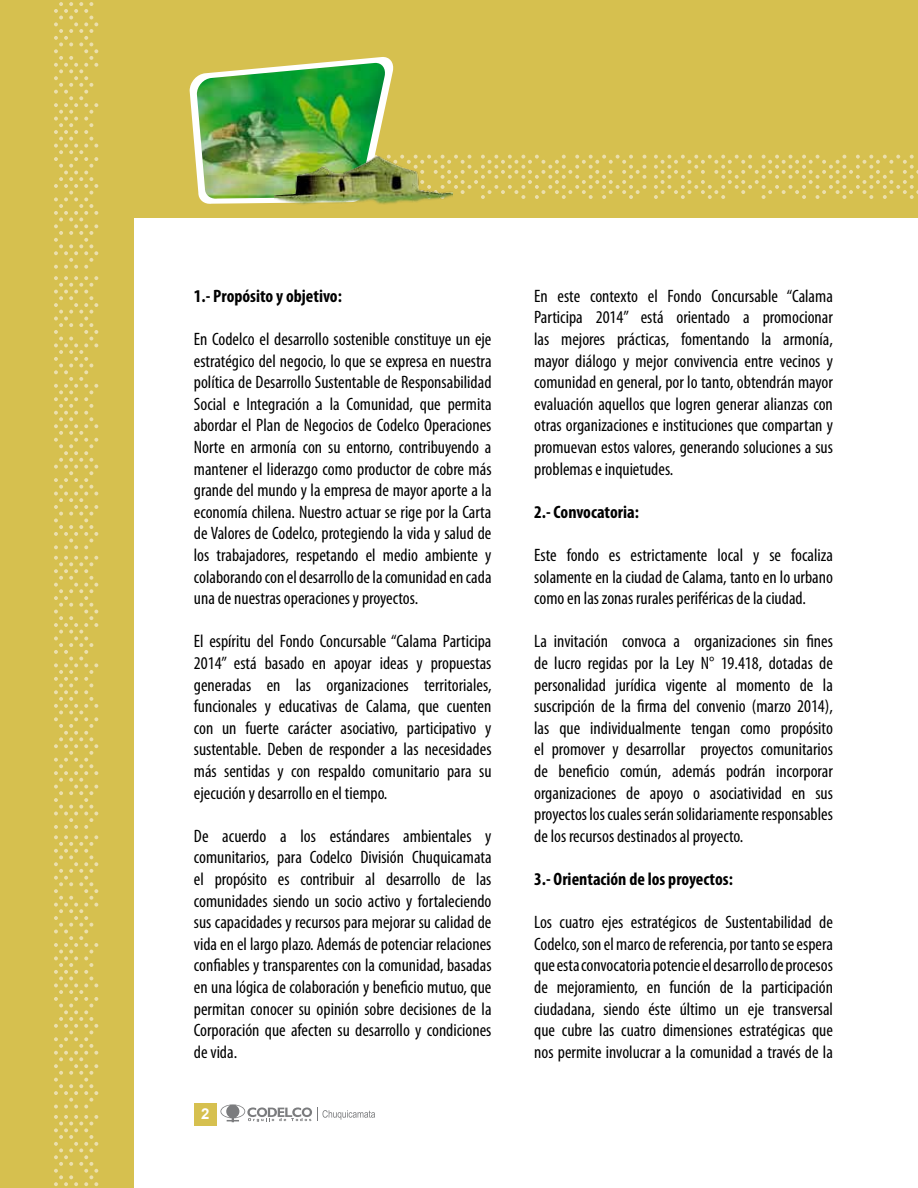
<style>
.page{position:relative;width:918px;height:1188px;background:#fff}
.page>*{position:absolute;margin:0;border:0;box-sizing:border-box;transform-origin:0 0}
.t1{font:condensed 18px/21.6px "Myriad Pro";color:#000;text-align:justify}
.t2{font:700 condensed 18px "Myriad Pro";color:#000}
.t3{font:700 15px "Arial";color:#fff}
</style>
<div class="page">
<div style="left:128px;top:0;width:790px;height:218px;background:#d6c04f"></div>
<svg style="left:654px;top:155px;width:264px;height:44px"></svg>
<svg style="left:220px;top:1104px;width:155px;height:18px"></svg>
<div style="left:194px;top:1103px;width:23px;height:23px;background:#d6c04f"></div>
<div style="left:0;top:0;width:133px;height:1188px;background:#d6c04f"></div>
<svg style="left:54px;top:2px;width:44px;height:267px"></svg>
<svg style="left:54px;top:276px;width:44px;height:273px"></svg>
<svg style="left:54px;top:556px;width:44px;height:273px"></svg>
<svg style="left:54px;top:835px;width:44px;height:274px"></svg>
<svg style="left:54px;top:1115px;width:44px;height:71px"></svg>
<svg style="left:190px;top:57px;width:456px;height:147px"></svg>
<img style="left:197px;top:63px;width:189px;height:136px">
<img style="left:274px;top:140px;width:179px;height:65px">
<p class="t2" style="left:194px;top:285px;width:150px">1.- Propósito y objetivo:</p>
<p class="t1" style="left:194px;top:328px;width:299px">En Codelco el desarrollo sostenible constituye un eje estratégico del negocio, lo que se expresa en nuestra política de Desarrollo Sustentable de Responsabilidad Social e Integración a la Comunidad, que permita abordar el Plan de Negocios de Codelco Operaciones Norte en armonía con su entorno, contribuyendo a mantener el liderazgo como productor de cobre más grande del mundo y la empresa de mayor aporte a la economía chilena. Nuestro actuar se rige por la Carta de Valores de Codelco, protegiendo la vida y salud de los trabajadores, respetando el medio ambiente y colaborando con el desarrollo de la comunidad en cada una de nuestras operaciones y proyectos.</p>
<p class="t1" style="left:194px;top:631px;width:299px">El espíritu del Fondo Concursable “Calama Participa 2014” está basado en apoyar ideas y propuestas generadas en las organizaciones territoriales, funcionales y educativas de Calama, que cuenten con un fuerte carácter asociativo, participativo y sustentable. Deben de responder a las necesidades más sentidas y con respaldo comunitario para su ejecución y desarrollo en el tiempo.</p>
<p class="t1" style="left:194px;top:825px;width:299px">De acuerdo a los estándares ambientales y comunitarios, para Codelco División Chuquicamata el propósito es contribuir al desarrollo de las comunidades siendo un socio activo y fortaleciendo sus capacidades y recursos para mejorar su calidad de vida en el largo plazo. Además de potenciar relaciones confiables y transparentes con la comunidad, basadas en una lógica de colaboración y beneficio mutuo, que permitan conocer su opinión sobre decisiones de la Corporación que afecten su desarrollo y condiciones de vida.</p>
<p class="t3" style="left:201px;top:1104px;width:10px">2</p>
<p class="t1" style="left:534px;top:285px;width:300px">En este contexto el Fondo Concursable “Calama Participa 2014” está orientado a promocionar las mejores prácticas, fomentando la armonía, mayor diálogo y mejor convivencia entre vecinos y comunidad en general, por lo tanto, obtendrán mayor evaluación aquellos que logren generar alianzas con otras organizaciones e instituciones que compartan y promuevan estos valores, generando soluciones a sus problemas e inquietudes.</p>
<p class="t2" style="left:534px;top:501px;width:106px">2.- Convocatoria:</p>
<p class="t1" style="left:534px;top:544px;width:300px">Este fondo es estrictamente local y se focaliza solamente en la ciudad de Calama, tanto en lo urbano como en las zonas rurales periféricas de la ciudad.</p>
<p class="t1" style="left:534px;top:631px;width:300px">La invitación convoca a organizaciones sin fines de lucro regidas por la Ley N° 19.418, dotadas de personalidad jurídica vigente al momento de la suscripción de la firma del convenio (marzo 2014), las que individualmente tengan como propósito el promover y desarrollar proyectos comunitarios de beneficio común, además podrán incorporar organizaciones de apoyo o asociatividad en sus proyectos los cuales serán solidariamente responsables de los recursos destinados al proyecto.</p>
<p class="t2" style="left:534px;top:868px;width:200px">3.- Orientación de los proyectos:</p>
<p class="t1" style="left:534px;top:911px;width:300px">Los cuatro ejes estratégicos de Sustentabilidad de Codelco, son el marco de referencia, por tanto se espera que esta convocatoria potencie el desarrollo de procesos de mejoramiento, en función de la participación ciudadana, siendo éste último un eje transversal que cubre las cuatro dimensiones estratégicas que nos permite involucrar a la comunidad a través de la</p>
</div>
